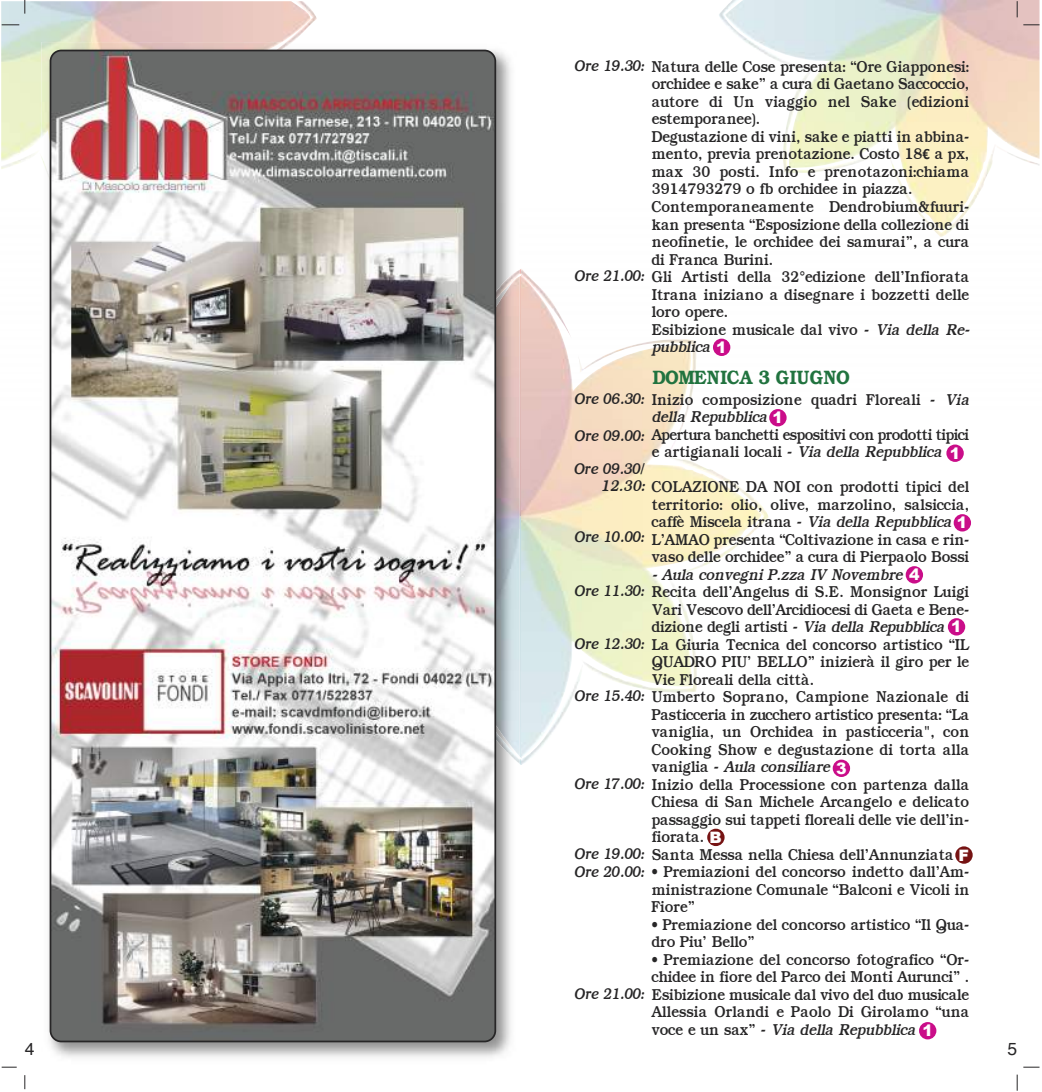
<style>
.page{position:relative;width:1042px;height:1092px;background:#fff}
.page>*{position:absolute;margin:0;border:0;box-sizing:border-box;transform-origin:0 0}
.t1{font:600 19.25px "Bookman SSK";color:#21733f;scale:.89 1}
.t2{font:17.5px "Helvetica";color:#272627}
.t3{font:15.75px/17.5px "Bookman SSK";color:#272627;scale:.92 1}
.t4{font:italic 15.75px/33.2px "Bookman SSK";color:#272627;scale:.89 1}
.t5{font:900 15.75px "Arial";color:#fff}
.s1{font-family:"Calibri";font-weight:700}
.s2{font-style:italic}
.s3{font-family:"Arial";font-weight:900;color:#fff}
</style>
<div class="page">
<img style="left:783px;top:0;width:256px;height:231px">
<img style="left:719px;top:0;width:90px;height:70px">
<svg style="left:1016px;top:1px;width:1px;height:16px"></svg>
<svg style="left:1023px;top:24px;width:16px;height:1px"></svg>
<svg style="left:1023px;top:1066px;width:16px;height:1px"></svg>
<svg style="left:1016px;top:1074px;width:1px;height:16px"></svg>
<img style="left:521px;top:269px;width:247px;height:495px">
<img style="left:310px;top:9px;width:7px;height:16px">
<img style="left:1px;top:1px;width:309px;height:161px">
<svg style="left:24px;top:0;width:1px;height:14px"></svg>
<svg style="left:2px;top:24px;width:17px;height:1px"></svg>
<svg style="left:2px;top:1066px;width:15px;height:1px"></svg>
<svg style="left:24px;top:1075px;width:1px;height:14px"></svg>
<svg style="left:519px;top:758px;width:3px;height:7px"></svg>
<svg style="left:519px;top:269px;width:3px;height:5px"></svg>
<img style="left:48px;top:42px;width:471px;height:1015px">
<img style="left:282px;top:42px;width:11px;height:8px">
<img style="left:41px;top:42px;width:241px;height:192px">
<img style="left:496px;top:660px;width:23px;height:103px">
<img style="left:496px;top:270px;width:23px;height:104px">
<img style="left:50px;top:50px;width:446px;height:992px">
<div style="left:713px;top:338px;width:17px;height:18px;background:#ca0d89;border-radius:50%"></div>
<div style="left:769px;top:409px;width:17px;height:17px;background:#ca0d89;border-radius:50%"></div>
<div style="left:953px;top:514px;width:18px;height:17px;background:#ca0d89;border-radius:50%"></div>
<div style="left:905px;top:566px;width:18px;height:17px;background:#ca0d89;border-radius:50%"></div>
<div style="left:948px;top:618px;width:17px;height:17px;background:#ca0d89;border-radius:50%"></div>
<div style="left:833px;top:759px;width:17px;height:18px;background:#ca0d89;border-radius:50%"></div>
<div style="left:919px;top:1021px;width:17px;height:18px;background:#ca0d89;border-radius:50%"></div>
<div style="left:707px;top:828px;width:17px;height:18px;background:#761313;border-radius:50%"></div>
<div style="left:955px;top:846px;width:17px;height:17px;background:#761313;border-radius:50%"></div>
<div style="left:946px;top:444px;width:18px;height:18px;background:#ca0d89;border-radius:50%"></div>
<p class="t4" style="left:575px;top:49px;width:80px">Ore 19.30:</p>
<p class="t3" style="left:652px;top:58px;width:350px">Natura delle Cose presenta: “Ore Giapponesi: orchidee e sake” a cura di Gaetano Saccoccio, autore di Un viaggio nel Sake (edizioni estemporanee).<br>Degustazione di vini, sake e piatti in abbina&shy;mento, previa prenotazione. Costo 18<span class="s1">€</span> a px, max 30 posti. Info e prenotazoni:chiama 3914793279 o fb orchidee in piazza.<br>Contemporaneamente Dendrobium&amp;fuuri&shy;kan presenta “Esposizione della collezione di neofinetie, le orchidee dei samurai”, a cura di Franca Burini.<br>Gli Artisti della 32°edizione dell’Infiorata Itrana iniziano a disegnare i bozzetti delle loro opere.<br>Esibizione musicale dal vivo - <span class="s2">Via della Re&shy;pubblica</span> <span class="s3">1</span></p>
<p class="t3" style="left:652px;top:390px;width:350px">Inizio composizione quadri Floreali - <span class="s2">Via della Repubblica</span> <span class="s3">1<br></span>Apertura banchetti espositivi con prodotti tipici e artigianali locali - <span class="s2">Via della Repubblica</span></p>
<p class="t3" style="left:652px;top:478px;width:347px;text-align:justify;text-indent:-51px"><span class="s2">12.30:</span> COLAZIONE DA NOI con prodotti tipici del territorio: olio, olive, marzolino, salsiccia, caffè Miscela itrana - <span class="s2">Via della Repubblica</span> <span class="s3">1<br></span>L’AMAO presenta “Coltivazione in casa e rin&shy;vaso delle orchidee” a cura di Pierpaolo Bossi</p>
<p class="t3" style="left:652px;top:565px;width:347px"><span class="s2">- Aula convegni P.zza IV Novembre</span> <span class="s3">4<br></span>Recita dell’Angelus di S.E. Monsignor Luigi Vari Vescovo dell’Arcidiocesi di Gaeta e Bene&shy;dizione degli artisti - <span class="s2">Via della Repubblica</span> <span class="s3">1<br></span>La Giuria Tecnica del concorso artistico “IL QUADRO PIU’ BELLO” inizierà il giro per le Vie Floreali della città.<br>Umberto Soprano, Campione Nazionale di Pasticceria in zucchero artistico presenta: “La vaniglia, un Orchidea in pasticceria", con Cooking Show e degustazione di torta alla v a n i g l i a - <span class="s2">Aula consiliare</span> <span class="s3">3<br></span>Inizio della Processione con partenza dalla Chiesa di San Michele Arcangelo e delicato passaggio sui tappeti floreali delle vie dell’in&shy;fiorata. <span class="s3">B<br></span>Santa Messa nella Chiesa dell’Annunziata <span class="s3">F</span></p>
<p class="t3" style="left:652px;top:863px;width:347px;text-align:justify">• Premiazioni del concorso indetto dall’Am&shy;ministrazione Comunale “Balconi e Vicoli in Fiore”</p>
<p class="t3" style="left:652px;top:915px;width:347px">• Premiazione del concorso artistico “Il Qua&shy;dro Piu’ Bello”</p>
<p class="t3" style="left:652px;top:950px;width:347px;text-align:justify">• Premiazione del concorso fotografico “Or&shy;chidee in fiore del Parco dei Monti Aurunci” .<br>Esibizione musicale dal vivo del duo musicale Allessia Orlandi e Paolo Di Girolamo “una v o c e e u n s a x ” - <span class="s2">Via della Repubblica</span> <span class="s3">1</span></p>
<p class="t4" style="left:575px;top:259px;width:80px">Ore 21.00:</p>
<p class="t1" style="left:653px;top:366px;width:223px">DOMENICA 3 GIUGNO</p>
<p class="t4" style="left:575px;top:382px;width:80px">Ore 06.30:</p>
<p class="t4" style="left:574px;top:418px;width:80px">Ore 09.00:<br>Ore 09.30/</p>
<p class="t5" style="left:949px;top:441px;width:12px">1</p>
<p class="t4" style="left:575px;top:520px;width:80px">Ore 10.00:</p>
<p class="t4" style="left:575px;top:574px;width:80px">Ore 11.30:</p>
<p class="t4" style="left:575px;top:627px;width:80px">Ore 12.30:</p>
<p class="t4" style="left:575px;top:679px;width:80px">Ore 15.40:</p>
<p class="t4" style="left:575px;top:767px;width:80px">Ore 17.00:</p>
<p class="t4" style="left:575px;top:845px;width:80px;line-height:17.5px">Ore 19.00:<br>Ore 20.00:</p>
<p class="t4" style="left:575px;top:977px;width:80px">Ore 21.00:</p>
<p class="t2" style="left:25px;top:1041px;width:11px">4</p>
<p class="t2" style="left:1007px;top:1041px;width:11px">5</p>
</div>
